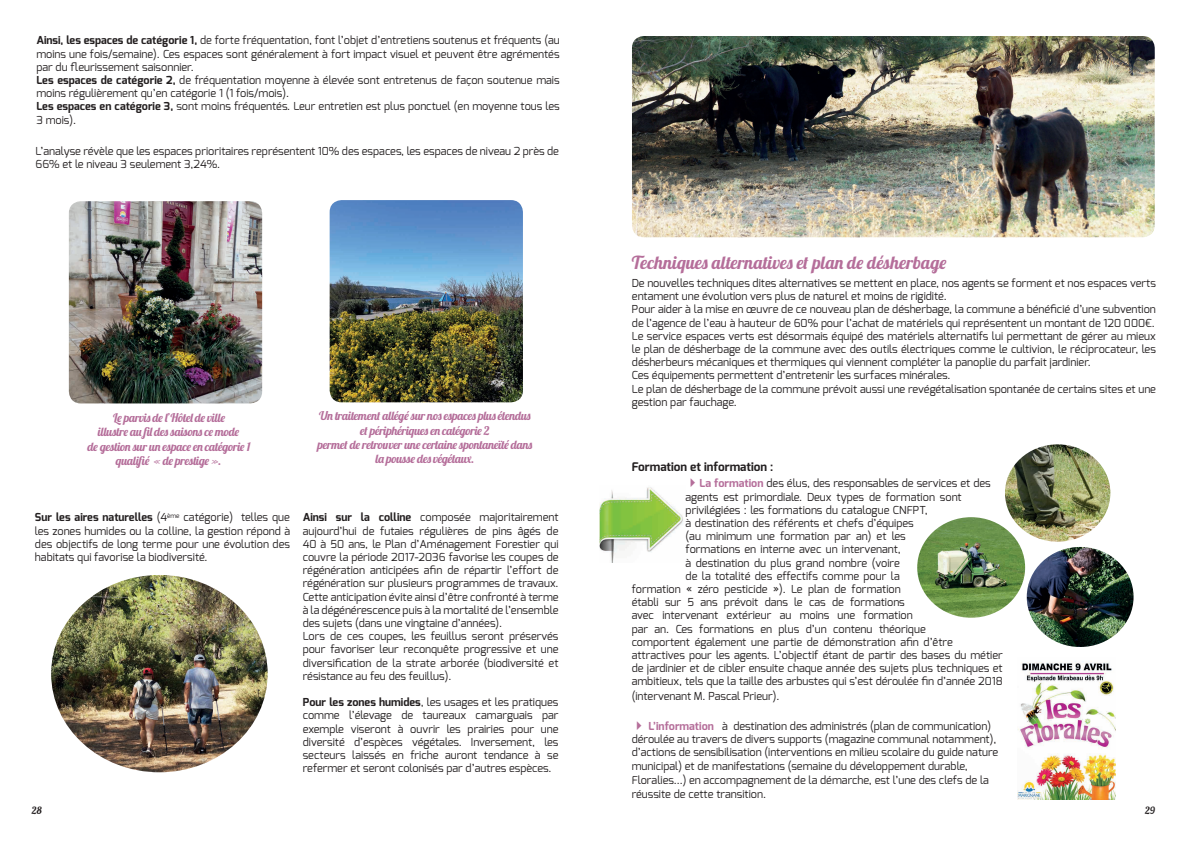
<style>
.page{position:relative;width:1191px;height:842px;background:#fff}
.page>*{position:absolute;margin:0;border:0;box-sizing:border-box;transform-origin:0 0}
.t1{font:18px "Lobster 1.4";letter-spacing:.02em;color:#b56e9a}
.t2{font:12px/14.4px "Lobster 1.4";letter-spacing:-.005em;color:#b56e9a;text-align:center}
.t3{font:12px/14.4px "Lobster 1.4";letter-spacing:.02em;color:#b56e9a;text-align:center}
.t4{font:700 12px "Exo";color:#231f20}
.t5{font:11px/13.2px "Exo";color:#231f20}
.t6{font:10px "Lobster 1.4";color:#231f20}
.s1{font-weight:700}
.s2{color:#b56e9a}
.s3{font-weight:700;color:#b56e9a}
</style>
<div class="page">
<img style="left:599px;top:487px;width:84px;height:76px">
<img style="left:632px;top:36px;width:522px;height:201px">
<img style="left:917px;top:517px;width:108px;height:101px">
<img style="left:1026px;top:547px;width:107px;height:100px">
<img style="left:1005px;top:444px;width:105px;height:98px">
<img style="left:69px;top:201px;width:193px;height:202px">
<img style="left:330px;top:200px;width:193px;height:202px">
<img style="left:51px;top:575px;width:217px;height:197px">
<img style="left:1018px;top:661px;width:98px;height:138px">
<p class="t5" style="left:36px;top:34px;width:525px"><span class="s1">Ainsi, les espaces de catégorie 1,</span> de forte fréquentation, font l’objet d’entretiens soutenus et fréquents (au moins une fois/semaine). Ces espaces sont généralement à fort impact visuel et peuvent être agrémentés par du fleurissement saisonnier.<br><span class="s1">Les espaces de catégorie 2,</span> de fréquentation moyenne à élevée sont entretenus de façon soutenue mais moins régulièrement qu’en catégorie 1 (1 fois/mois).<br><span class="s1">Les espaces en catégorie 3,</span> sont moins fréquentés. Leur entretien est plus ponctuel (en moyenne tous les 3 mois).</p>
<p class="t5" style="left:36px;top:145px;width:525px">L’analyse révèle que les espaces prioritaires représentent 10% des espaces, les espaces de niveau 2 près de<br>66% et le niveau 3 seulement 3,24%.</p>
<p class="t3" style="left:88px;top:410px;width:164px">Le parvis de l’Hôtel de ville<br>illustre au fil des saisons ce mode<br>de gestion sur un espace en catégorie 1 qualifié « de prestige ».</p>
<p class="t2" style="left:318px;top:408px;width:216px">Un traitement allégé sur nos espaces plus étendus et périphériques en catégorie 2<br>permet de retrouver une certaine spontaneïté dans la pousse des végétaux.</p>
<p class="t5" style="left:35px;top:511px;width:257px;text-align:justify"><span class="s1">Sur les aires naturelles</span> (4<sup>ème</sup> catégorie) telles que les zones humides ou la colline, la gestion répond à des objectifs de long terme pour une évolution des habitats qui favorise la biodiversité.</p>
<p class="t5" style="left:303px;top:511px;width:257px"><span class="s1">Ainsi sur la colline</span> composée majoritairement aujourd’hui de futaies régulières de pins âgés de 40 à 50 ans, le Plan d’Aménagement Forestier qui couvre la période 2017-2036 favorise les coupes de régénération anticipées afin de répartir l’effort de régénération sur plusieurs programmes de travaux.<br>Cette anticipation évite ainsi d’être confronté à terme à la dégénérescence puis à la mortalité de l’ensemble des sujets (dans une vingtaine d’années).<br>Lors de ces coupes, les feuillus seront préservés pour favoriser leur reconquête progressive et une diversification de la strate arborée (biodiversité et résistance au feu des feuillus).</p>
<p class="t5" style="left:303px;top:695px;width:257px;text-align:justify"><span class="s1">Pour les zones humides</span>, les usages et les pratiques comme l’élevage de taureaux camarguais par exemple viseront à ouvrir les prairies pour une diversité d’espèces végétales. Inversement, les secteurs laissés en friche auront tendance à se refermer et seront colonisés par d’autres espèces.</p>
<h1 class="t1" style="left:632px;top:251px;width:316px">Techniques alternatives et plan de désherbage</h1>
<p class="t5" style="left:632px;top:276px;width:525px">De nouvelles techniques dites alternatives se mettent en place, nos agents se forment et nos espaces verts entament une évolution vers plus de naturel et moins de rigidité.<br>Pour aider à la mise en œuvre de ce nouveau plan de désherbage, la commune a bénéficié d’une subvention de l’agence de l’eau à hauteur de 60% pour l’achat de matériels qui représentent un montant de 120 000€.<br>Le service espaces verts est désormais équipé des matériels alternatifs lui permettant de gérer au mieux le plan de désherbage de la commune avec des outils électriques comme le cultivion, le réciprocateur, les désherbeurs mécaniques et thermiques qui viennent compléter la panoplie du parfait jardinier.<br>Ces équipements permettent d’entretenir les surfaces minérales.<br>Le plan de désherbage de la commune prévoit aussi une revégétalisation spontanée de certains sites et une gestion par fauchage.</p>
<p class="t4" style="left:631px;top:459px;width:143px">Formation et information :</p>
<p class="t5" style="left:685px;top:477px;width:307px"><span class="s2">✔</span><span class="s3">La formation</span> des élus, des responsables de services et des</p>
<p class="t5" style="left:685px;top:490px;width:278px">agents est primordiale. Deux types de formation sont</p>
<p class="t5" style="left:685px;top:503px;width:244px">privilégiées : les formations du catalogue CNFPT,</p>
<p class="t5" style="left:685px;top:516px;width:230px">à destination des référents et chefs d’équipes</p>
<p class="t5" style="left:685px;top:530px;width:222px">(au minimum une formation par an) et les</p>
<p class="t5" style="left:685px;top:543px;width:217px">formations en interne avec un intervenant,</p>
<p class="t5" style="left:685px;top:556px;width:216px">à destination du plus grand nombre (voire</p>
<p class="t5" style="left:685px;top:569px;width:216px">de la totalité des effectifs comme pour la</p>
<p class="t5" style="left:631px;top:582px;width:271px">formation « zéro pesticide »). Le plan de formation</p>
<p class="t5" style="left:631px;top:596px;width:275px">établi sur 5 ans prévoit dans le cas de formations</p>
<p class="t5" style="left:631px;top:609px;width:282px">avec intervenant extérieur au moins une formation</p>
<p class="t5" style="left:631px;top:622px;width:296px">par an. Ces formations en plus d’un contenu théorique</p>
<p class="t5" style="left:631px;top:635px;width:322px">comportent également une partie de démonstration afin d’être</p>
<p class="t5" style="left:631px;top:648px;width:373px">attractives pour les agents. L’objectif étant de partir des bases du métier</p>
<p class="t5" style="left:631px;top:662px;width:372px">de jardinier et de cibler ensuite chaque année des sujets plus techniques et</p>
<p class="t5" style="left:631px;top:675px;width:372px">ambitieux, tels que la taille des arbustes qui s’est déroulée fin d’année 2018</p>
<p class="t5" style="left:631px;top:689px;width:149px">(intervenant M. Pascal Prieur).</p>
<p class="t5" style="left:631px;top:719px;width:368px;line-height:13.5px"><span class="s2">✔</span> <span class="s3">L’information</span> à destination des administrés (plan de communication) déroulée au travers de divers supports (magazine communal notamment), d’actions de sensibilisation (interventions en milieu scolaire du guide nature municipal) et de manifestations (semaine du développement durable, Floralies…) en accompagnement de la démarche, est l’une des clefs de la réussite de cette transition.</p>
<p class="t6" style="left:32px;top:804px;width:12px">28</p>
<p class="t6" style="left:1145px;top:804px;width:11px">29</p>
</div>
